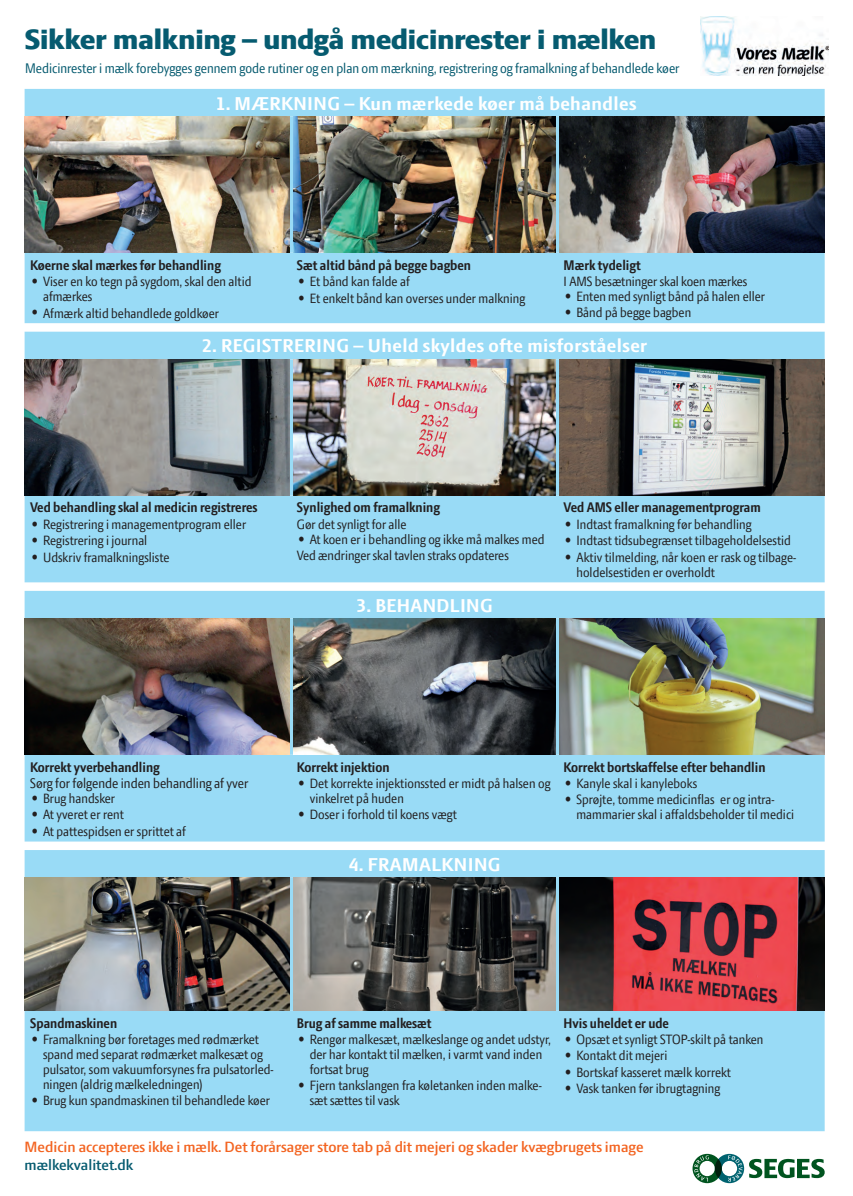
<style>
.page{position:relative;width:853px;height:1196px;background:#fff}
.page>*{position:absolute;margin:0;border:0;box-sizing:border-box;transform-origin:0 0}
.t1{font:800 30px "LF Press Sans";color:#065b70}
.t2{font:700 20px "LF Press Sans";letter-spacing:.02em;color:#fff}
.t3{font:600 16px "LF Press Sans";color:#f36421}
.t4{font:600 16px "LF Press Sans";color:#065b70}
.t5{font:700 15px "LF Press Sans";color:#231f20;scale:.9 1}
.t6{font:15px "LF Press Sans";color:#065b70;scale:.9 1}
.t7{font:15px "LF Press Sans";color:#231f20;scale:.9 1}
.t8{font:14.5px/15px "LF Press Sans";letter-spacing:.005em;color:#231f20;scale:.9 1}
</style>
<div class="page">
<img style="left:700px;top:16px;width:128px;height:60px">
<div style="left:25px;top:89px;width:799px;height:234px;background:#99dbf6"></div>
<div style="left:25px;top:332px;width:799px;height:250px;background:#99dbf6"></div>
<div style="left:25px;top:591px;width:799px;height:250px;background:#99dbf6"></div>
<div style="left:25px;top:850px;width:799px;height:281px;background:#99dbf6"></div>
<svg style="left:289px;top:117px;width:4px;height:136px"></svg>
<svg style="left:555px;top:117px;width:4px;height:136px"></svg>
<svg style="left:289px;top:619px;width:4px;height:136px"></svg>
<svg style="left:555px;top:619px;width:4px;height:136px"></svg>
<svg style="left:289px;top:359px;width:4px;height:136px"></svg>
<svg style="left:555px;top:359px;width:4px;height:136px"></svg>
<svg style="left:289px;top:878px;width:4px;height:133px"></svg>
<svg style="left:555px;top:878px;width:4px;height:133px"></svg>
<img style="left:25px;top:117px;width:264px;height:136px">
<img style="left:293px;top:117px;width:262px;height:136px">
<img style="left:559px;top:117px;width:265px;height:136px">
<img style="left:25px;top:359px;width:264px;height:136px">
<img style="left:293px;top:359px;width:262px;height:136px">
<img style="left:559px;top:359px;width:265px;height:136px">
<img style="left:25px;top:619px;width:264px;height:136px">
<img style="left:293px;top:619px;width:262px;height:136px">
<img style="left:559px;top:619px;width:265px;height:136px">
<img style="left:25px;top:878px;width:264px;height:133px">
<img style="left:293px;top:878px;width:262px;height:133px">
<img style="left:559px;top:878px;width:265px;height:133px">
<svg style="left:692px;top:1154px;width:132px;height:29px"></svg>
<h1 class="t1" style="left:25px;top:22px;width:632px">Sikker malkning – undgå medicinrester i mælken</h1>
<p class="t6" style="left:25px;top:60px;width:728px">Medicinrester i mælk forebygges gennem gode rutiner og en plan om mærkning, registrering og framalkning af behandlede køer</p>
<h2 class="t2" style="left:215px;top:92px;width:422px">1. MÆRKNING – Kun mærkede køer må behandles</h2>
<p class="t5" style="left:297px;top:256px;width:195px">Sæt altid bånd på begge bagben</p>
<p class="t8" style="left:298px;top:274px;width:125px">• Et bånd kan falde af</p>
<p class="t8" style="left:298px;top:290px;width:254px">• Et enkelt bånd kan overses under malkning</p>
<p class="t5" style="left:30px;top:256px;width:213px">Køerne skal mærkes før behandling</p>
<p class="t8" style="left:43px;top:274px;width:233px;text-indent:-11px">• Viser en ko tegn på sygdom, skal den altid afmærkes</p>
<p class="t8" style="left:32px;top:305px;width:209px">• Afmærk altid behandlede goldkøer</p>
<p class="t5" style="left:563px;top:256px;width:87px">Mærk tydeligt</p>
<p class="t8" style="left:563px;top:274px;width:205px">I AMS besætninger skal koen mærkes</p>
<p class="t8" style="left:565px;top:289px;width:224px">• Enten med synligt bånd på halen eller</p>
<p class="t8" style="left:565px;top:305px;width:142px">• Bånd på begge bagben</p>
<h2 class="t2" style="left:202px;top:334px;width:446px">2. REGISTRERING – Uheld skyldes ofte misforståelser</h2>
<p class="t5" style="left:30px;top:499px;width:254px">Ved behandling skal al medicin registreres</p>
<p class="t8" style="left:32px;top:516px;width:240px">• Registrering i managementprogram eller</p>
<p class="t8" style="left:32px;top:533px;width:130px">• Registrering i journal</p>
<p class="t8" style="left:32px;top:549px;width:155px">• Udskriv framalkningsliste</p>
<p class="t5" style="left:297px;top:499px;width:160px">Synlighed om framalkning</p>
<p class="t8" style="left:297px;top:516px;width:123px">Gør det synligt for alle</p>
<p class="t8" style="left:297px;top:531px;width:276px;line-height:16.4px">• At koen er i behandling og ikke må malkes med<br>Ved ændringer skal tavlen straks opdateres</p>
<h2 class="t2" style="left:356px;top:594px;width:138px">3. BEHANDLING</h2>
<p class="t5" style="left:563px;top:499px;width:220px">Ved AMS eller managementprogram</p>
<p class="t8" style="left:565px;top:516px;width:209px">• Indtast framalkning før behandling</p>
<p class="t8" style="left:565px;top:533px;width:252px">• Indtast tidsubegrænset tilbageholdelsestid</p>
<p class="t8" style="left:576px;top:549px;width:246px;text-indent:-11px">• Aktiv tilmelding, når koen er rask og tilbage&shy;holdelsestiden er overholdt</p>
<p class="t5" style="left:30px;top:758px;width:145px">Korrekt yverbehandling</p>
<p class="t7" style="left:30px;top:774px;width:244px">Sørg for følgende inden behandling af yver</p>
<p class="t8" style="left:32px;top:791px;width:94px">• Brug handsker</p>
<p class="t8" style="left:32px;top:807px;width:104px">• At yveret er rent</p>
<p class="t8" style="left:32px;top:823px;width:173px">• At pattespidsen er sprittet af</p>
<p class="t5" style="left:297px;top:758px;width:104px">Korrekt injektion</p>
<p class="t8" style="left:309px;top:776px;width:269px;text-indent:-11px">• Det korrekte injektionssted er midt på halsen og vinkelret på huden</p>
<p class="t8" style="left:298px;top:807px;width:177px">• Doser i forhold til koens vægt</p>
<h2 class="t2" style="left:348px;top:853px;width:153px">4. FRAMALKNING</h2>
<p class="t5" style="left:563px;top:758px;width:226px">Korrekt bortskaffelse efter behandlin</p>
<p class="t8" style="left:565px;top:776px;width:148px">• Kanyle skal i kanyleboks</p>
<p class="t8" style="left:576px;top:792px;width:243px;text-indent:-11px">• Sprøjte, tomme medicinflas er og intra&shy;mammarier skal i affaldsbeholder til medici</p>
<p class="t5" style="left:30px;top:1014px;width:98px">Spandmaskinen</p>
<p class="t8" style="left:43px;top:1032px;width:258px;text-indent:-11px">• Framalkning bør foretages med rødmærket spand med separat rødmærket malkesæt og pulsator, som vakuumforsynes fra pulsatorled&shy;ningen (aldrig mælkeledningen)</p>
<p class="t8" style="left:32px;top:1093px;width:266px">• Brug kun spandmaskinen til behandlede køer</p>
<p class="t5" style="left:297px;top:1014px;width:151px">Brug af samme malkesæt</p>
<p class="t8" style="left:309px;top:1032px;width:270px;text-indent:-11px">• Rengør malkesæt, mælkeslange og andet udstyr, der har kontakt til mælken, i varmt vand inden fortsat brug</p>
<p class="t8" style="left:309px;top:1078px;width:259px;text-indent:-11px">• Fjern tankslangen fra køletanken inden malke&shy;sæt sættes til vask</p>
<p class="t5" style="left:563px;top:1014px;width:118px">Hvis uheldet er ude</p>
<p class="t8" style="left:565px;top:1032px;width:222px">• Opsæt et synligt STOP-skilt på tanken</p>
<p class="t8" style="left:565px;top:1048px;width:115px">• Kontakt dit mejeri</p>
<p class="t8" style="left:565px;top:1064px;width:186px">• Bortskaf kasseret mælk korrekt</p>
<p class="t8" style="left:565px;top:1081px;width:174px">• Vask tanken før ibrugtagning</p>
<p class="t3" style="left:25px;top:1137px;width:620px">Medicin accepteres ikke i mælk. Det forårsager store tab på dit mejeri og skader kvægbrugets image</p>
<p class="t4" style="left:25px;top:1155px;width:110px">mælkekvalitet.dk</p>
</div>
